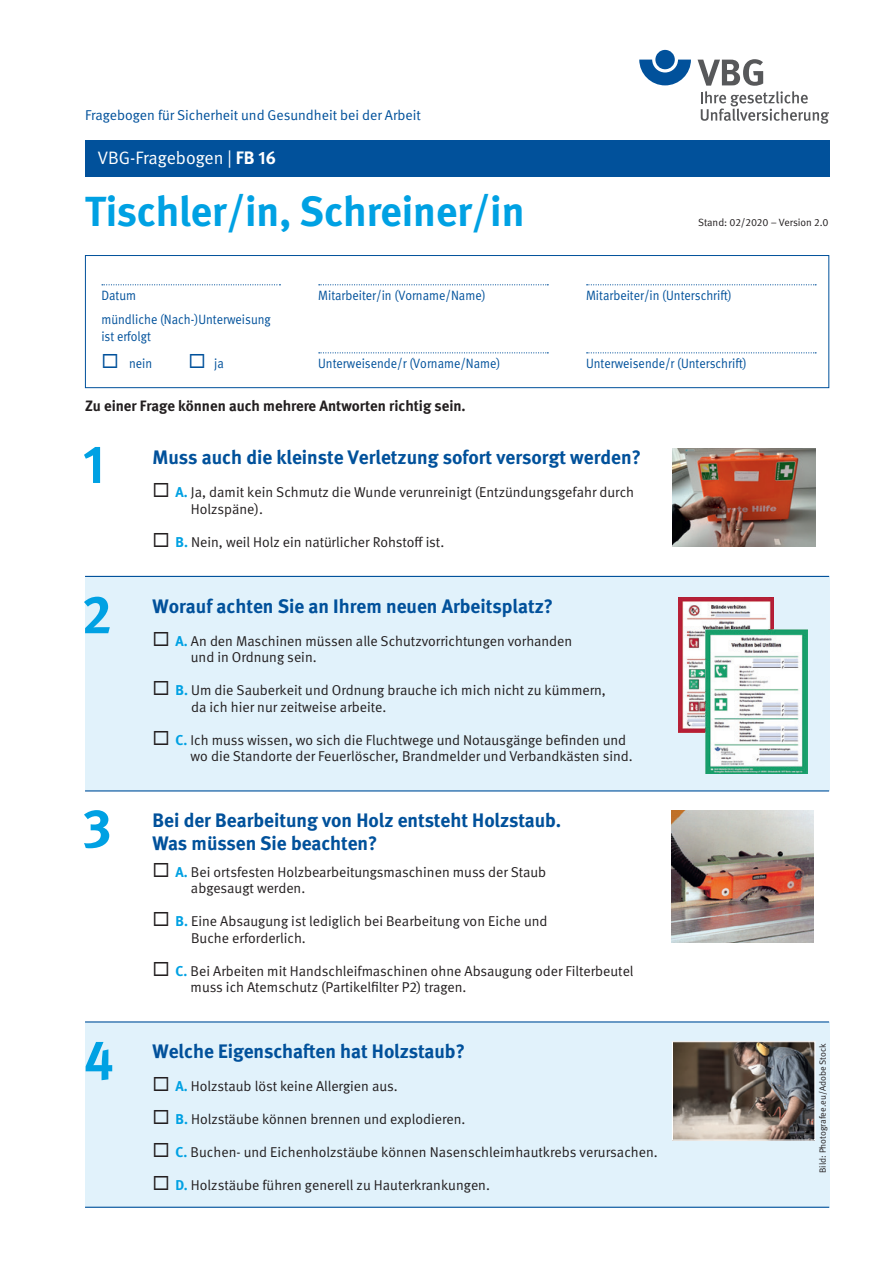
<style>
.page{position:relative;width:893px;height:1263px;background:#fff}
.page>*{position:absolute;margin:0;border:0;box-sizing:border-box;transform-origin:0 0}
.t1{font:700 54px "DGUV Meta";color:#00a1e3}
.t2{font:700 42px "DGUV Meta";color:#00a1e3}
.t3{font:700 19.5px/22.5px "DGUV Meta";color:#01519b}
.t4{font:18px "DGUV Meta";color:#fff}
.t5{font:700 15px "DGUV Meta";color:#231f20}
.t6{font:14.25px/16.5px "DGUV Meta";color:#231f20}
.t7{font:14.25px "DGUV Meta";color:#01519b}
.t8{font:13.5px/17px "DGUV Meta";color:#01519b;scale:.92 1}
.t9{font:10.5px "DGUV Meta";color:#231f20}
.t10{font:9px "DGUV Meta";color:#231f20}
.s1{font-weight:700}
.s2{font-weight:700;color:#00a1e3}
</style>
<div class="page">
<div style="left:85px;top:576px;width:744px;height:215px;background:#e1f2fb"></div>
<div style="left:85px;top:1022px;width:744px;height:185px;background:#e1f2fb"></div>
<div style="left:85px;top:140px;width:744px;height:36px;background:#01519b"></div>
<svg style="left:639px;top:60px;width:52px;height:25px"></svg>
<div style="left:655px;top:50px;width:20px;height:19px;background:#01519b;border-radius:50%"></div>
<svg style="left:698px;top:59px;width:131px;height:65px"></svg>
<hr style="left:85px;top:576px;width:744px;height:1px;background:#01519b">
<hr style="left:85px;top:790px;width:744px;height:1px;background:#01519b">
<hr style="left:85px;top:1021px;width:744px;height:1px;background:#01519b">
<img style="left:672px;top:448px;width:143px;height:98px">
<img style="left:671px;top:811px;width:143px;height:132px">
<img style="left:678px;top:597px;width:95px;height:135px">
<img style="left:706px;top:630px;width:101px;height:143px">
<div style="left:85px;top:255px;width:744px;height:133px;border:1px solid #01519b"></div>
<svg style="left:319px;top:284px;width:229px;height:1px"></svg>
<svg style="left:587px;top:284px;width:229px;height:1px"></svg>
<svg style="left:102px;top:284px;width:178px;height:1px"></svg>
<svg style="left:319px;top:352px;width:229px;height:1px"></svg>
<svg style="left:587px;top:352px;width:229px;height:1px"></svg>
<hr style="left:85px;top:1207px;width:744px;height:1px;background:#01519b">
<img style="left:674px;top:1043px;width:139px;height:96px">
<div style="left:672px;top:1041px;width:143px;height:100px;border:1px solid #fff"></div>
<p class="t7" style="left:85px;top:107px;width:337px">Fragebogen für Sicherheit und Gesundheit bei der Arbeit</p>
<p class="t4" style="left:98px;top:147px;width:180px">VBG-Fragebogen | <span class="s1">FB 16</span></p>
<h2 class="t2" style="left:85px;top:187px;width:441px">Tischler/in, Schreiner/in</h2>
<p class="t9" style="left:698px;top:216px;width:132px">Stand: 02/2020 – Version 2.0</p>
<p class="t8" style="left:101px;top:287px;width:39px">Datum</p>
<p class="t8" style="left:318px;top:287px;width:183px">Mitarbeiter/in (Vorname/Name)</p>
<p class="t8" style="left:586px;top:287px;width:160px">Mitarbeiter/in (Unterschrift)</p>
<p class="t8" style="left:101px;top:311px;width:186px">mündliche (Nach-)Unterweisung ist erfolgt</p>
<p class="t8" style="left:101px;top:355px;width:57px">◻ nein</p>
<p class="t8" style="left:188px;top:355px;width:40px">◻ ja</p>
<p class="t8" style="left:318px;top:355px;width:200px">Unterweisende/r (Vorname/Name)</p>
<p class="t8" style="left:586px;top:355px;width:176px">Unterweisende/r (Unterschrift)</p>
<p class="t5" style="left:85px;top:397px;width:382px">Zu einer Frage können auch mehrere Antworten richtig sein.</p>
<h1 class="t1" style="left:83px;top:432px;width:24px">1</h1>
<h3 class="t3" style="left:153px;top:447px;width:490px">Muss auch die kleinste Verletzung sofort versorgt werden?</h3>
<p class="t6" style="left:191px;top:484px;width:445px;text-indent:-38px">◻ <span class="s2">A.</span> Ja, damit kein Schmutz die Wunde verunreinigt (Entzündungsgefahr durch<br>Holzspäne).</p>
<p class="t6" style="left:153px;top:534px;width:293px">◻ <span class="s2">B.</span> Nein, weil Holz ein natürlicher Rohstoff ist.</p>
<h1 class="t1" style="left:82px;top:582px;width:32px">2</h1>
<h3 class="t3" style="left:153px;top:595px;width:402px">Worauf achten Sie an Ihrem neuen Arbeitsplatz?</h3>
<p class="t6" style="left:191px;top:633px;width:383px;text-indent:-38px">◻ <span class="s2">A.</span> An den Maschinen müssen alle Schutzvorrichtungen vorhanden und in Ordnung sein.</p>
<p class="t6" style="left:191px;top:682px;width:416px;text-indent:-39px">◻ <span class="s2">B.</span> Um die Sauberkeit und Ordnung brauche ich mich nicht zu kümmern, da ich hier nur zeitweise arbeite.</p>
<p class="t6" style="left:191px;top:732px;width:444px;text-indent:-38px">◻ <span class="s2">C.</span> Ich muss wissen, wo sich die Fluchtwege und Notausgänge befinden und wo die Standorte der Feuerlöscher, Brandmelder und Verbandkästen sind.</p>
<h1 class="t1" style="left:83px;top:796px;width:30px">3</h1>
<h3 class="t3" style="left:153px;top:810px;width:410px">Bei der Bearbeitung von Holz entsteht Holzstaub.<br>Was müssen Sie beachten?</h3>
<p class="t6" style="left:191px;top:864px;width:357px;text-indent:-38px">◻ <span class="s2">A.</span> Bei ortsfesten Holzbearbeitungsmaschinen muss der Staub abgesaugt werden.</p>
<p class="t6" style="left:191px;top:913px;width:358px;text-indent:-39px">◻ <span class="s2">B.</span> Eine Absaugung ist lediglich bei Bearbeitung von Eiche und<br>Buche erforderlich.</p>
<p class="t6" style="left:191px;top:963px;width:445px;text-indent:-38px">◻ <span class="s2">C.</span> Bei Arbeiten mit Handschleifmaschinen ohne Absaugung oder Filterbeutel muss ich Atemschutz (Partikelfilter P2) tragen.</p>
<h1 class="t1" style="left:84px;top:1027px;width:31px">4</h1>
<h3 class="t3" style="left:153px;top:1041px;width:314px">Welche Eigenschaften hat Holzstaub?</h3>
<p class="t6" style="left:153px;top:1078px;width:247px">◻ <span class="s2">A.</span> Holzstaub löst keine Allergien aus.</p>
<p class="t6" style="left:153px;top:1111px;width:314px">◻ <span class="s2">B.</span> Holzstäube können brennen und explodieren.</p>
<p class="t6" style="left:153px;top:1144px;width:507px">◻ <span class="s2">C.</span> Buchen- und Eichenholzstäube können Nasenschleimhautkrebs verursachen.</p>
<p class="t6" style="left:153px;top:1177px;width:339px">◻ <span class="s2">D.</span> Holzstäube führen generell zu Hauterkrankungen.</p>
<p class="t10" style="left:817px;top:1173px;width:131px;rotate:-90deg">Bild: Photografee.eu/Adobe Stock</p>
</div>
